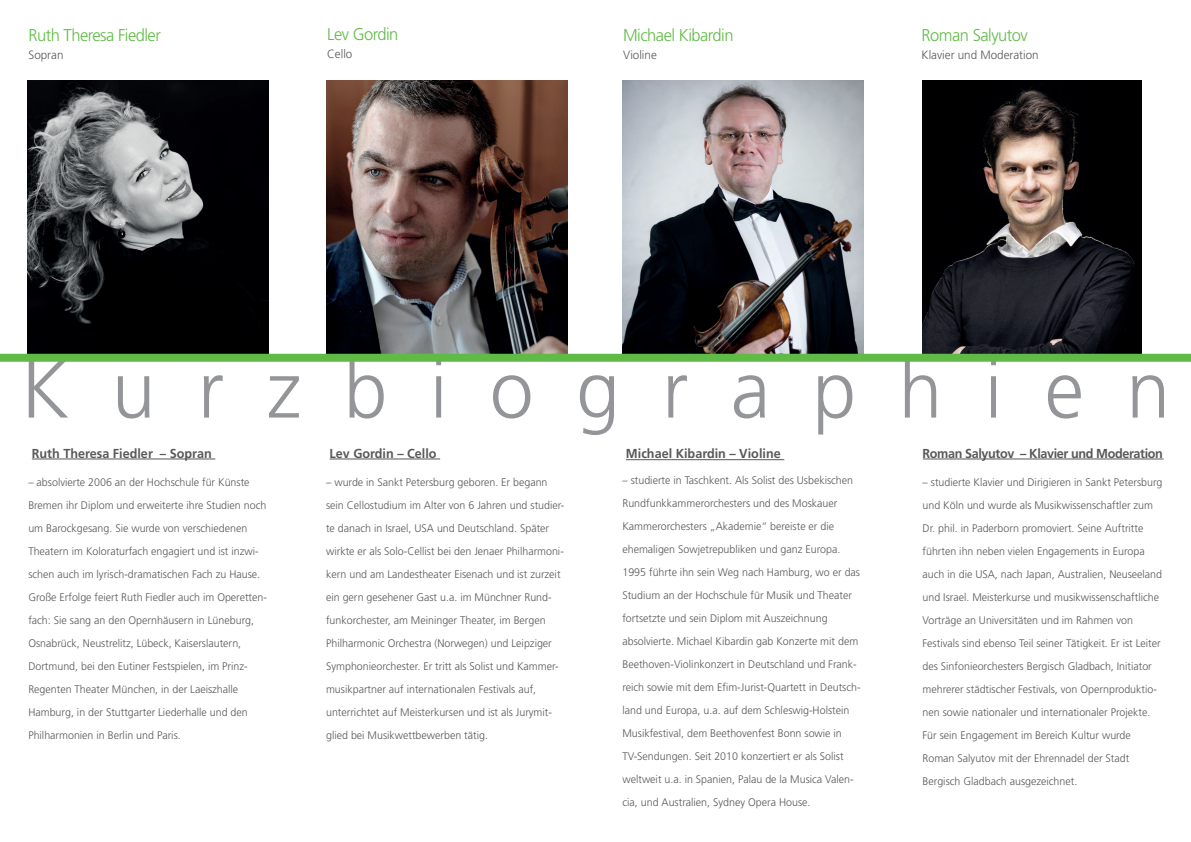
<style>
.page{position:relative;width:1191px;height:842px;background:#fff}
.page>*{position:absolute;margin:0;border:0;box-sizing:border-box;transform-origin:0 0}
.t1{font:300 81px "Frutiger LT Std";letter-spacing:.54em;color:#939598}
.t2{font:300 17px "Frutiger LT Std";letter-spacing:-.03em;color:#60bb46}
.t3{font:700 13px "Frutiger LT Std";color:#57585a}
.t4{font:700 13px "Frutiger LT Std";letter-spacing:-.03em;color:#57585a}
.t5{font:300 12px "Frutiger LT Std";color:#57585a}
.t6{font:300 11px/23px "Frutiger LT Std";color:#57585a}
</style>
<div class="page">
<img style="left:28px;top:81px;width:241px;height:273px">
<img style="left:622px;top:81px;width:241px;height:273px">
<img style="left:326px;top:81px;width:241px;height:273px">
<img style="left:922px;top:81px;width:219px;height:273px">
<hr style="left:329px;top:459px;width:111px;height:1px;background:#57585a">
<hr style="left:626px;top:459px;width:158px;height:1px;background:#57585a">
<hr style="left:923px;top:459px;width:240px;height:1px;background:#57585a">
<div style="left:0;top:354px;width:1191px;height:8px;background:#60bb46"></div>
<hr style="left:32px;top:459px;width:183px;height:1px;background:#57585a">
<h2 class="t2" style="left:29px;top:25px;width:134px">Ruth Theresa Fiedler</h2>
<p class="t5" style="left:29px;top:48px;width:36px">Sopran</p>
<h2 class="t2" style="left:327px;top:25px;width:73px">Lev Gordin</h2>
<p class="t5" style="left:327px;top:47px;width:27px">Cello</p>
<h2 class="t2" style="left:623px;top:25px;width:112px">Michael Kibardin</h2>
<p class="t5" style="left:623px;top:48px;width:35px">Violine</p>
<h2 class="t2" style="left:921px;top:25px;width:108px">Roman Salyutov</h2>
<p class="t5" style="left:921px;top:48px;width:119px">Klavier und Moderation</p>
<h1 class="t1" style="left:21px;top:344px;width:1150px">Kurzbiographien</h1>
<p class="t3" style="left:32px;top:445px;width:181px">Ruth Theresa Fiedler – Sopran</p>
<p class="t6" style="left:28px;top:471px;width:240px">– absolvierte 2006 an der Hochschule für Künste Bremen ihr Diplom und erweiterte ihre Studien noch um Barockgesang. Sie wurde von verschiedenen Theatern im Koloraturfach engagiert und ist inzwi&shy;schen auch im lyrisch-dramatischen Fach zu Hause.<br>Große Erfolge feiert Ruth Fiedler auch im Operetten&shy;fach: Sie sang an den Opernhäusern in Lüneburg, Osnabrück, Neustrelitz, Lübeck, Kaiserslautern, Dortmund, bei den Eutiner Festspielen, im Prinz-Regenten Theater München, in der Laeiszhalle Hamburg, in der Stuttgarter Liederhalle und den Philharmonien in Berlin und Paris.</p>
<p class="t3" style="left:329px;top:445px;width:108px">Lev Gordin – Cello</p>
<p class="t6" style="left:326px;top:471px;width:240px">– wurde in Sankt Petersburg geboren. Er begann sein Cellostudium im Alter von 6 Jahren und studier&shy;te danach in Israel, USA und Deutschland. Später wirkte er als Solo-Cellist bei den Jenaer Philharmoni&shy;kern und am Landestheater Eisenach und ist zurzeit ein gern gesehener Gast u.a. im Münchner Rund&shy;funkorchester, am Meininger Theater, im Bergen Philharmonic Orchestra (Norwegen) und Leipziger Symphonieorchester. Er tritt als Solist und Kammer&shy;musikpartner auf internationalen Festivals auf, unterrichtet auf Meisterkursen und ist als Jurymit&shy;glied bei Musikwettbewerben tätig.</p>
<p class="t3" style="left:626px;top:446px;width:156px">Michael Kibardin – Violine</p>
<p class="t6" style="left:622px;top:469px;width:240px">– studierte in Taschkent. Als Solist des Usbekischen Rundfunkkammerorchesters und des Moskauer Kammerorchesters „Akademie“ bereiste er die ehemaligen Sowjetrepubliken und ganz Europa.<br>1995 führte ihn sein Weg nach Hamburg, wo er das Studium an der Hochschule für Musik und Theater fortsetzte und sein Diplom mit Auszeichnung absolvierte. Michael Kibardin gab Konzerte mit dem Beethoven-Violinkonzert in Deutschland und Frank&shy;reich sowie mit dem Efim-Jurist-Quartett in Deutsch&shy;land und Europa, u.a. auf dem Schleswig-Holstein Musikfestival, dem Beethovenfest Bonn sowie in TV-Sendungen. Seit 2010 konzertiert er als Solist weltweit u.a. in Spanien, Palau de la Musica Valen&shy;cia, und Australien, Sydney Opera House.</p>
<p class="t4" style="left:922px;top:445px;width:242px">Roman Salyutov – Klavier und Moderation</p>
<p class="t6" style="left:922px;top:471px;width:241px">– studierte Klavier und Dirigieren in Sankt Petersburg und Köln und wurde als Musikwissenschaftler zum Dr. phil. in Paderborn promoviert. Seine Auftritte führten ihn neben vielen Engagements in Europa auch in die USA, nach Japan, Australien, Neuseeland und Israel. Meisterkurse und musikwissenschaftliche Vorträge an Universitäten und im Rahmen von Festivals sind ebenso Teil seiner Tätigkeit. Er ist Leiter des Sinfonieorchesters Bergisch Gladbach, Initiator mehrerer städtischer Festivals, von Opernproduktio&shy;nen sowie nationaler und internationaler Projekte.<br>Für sein Engagement im Bereich Kultur wurde Roman Salyutov mit der Ehrennadel der Stadt Bergisch Gladbach ausgezeichnet.</p>
</div>
